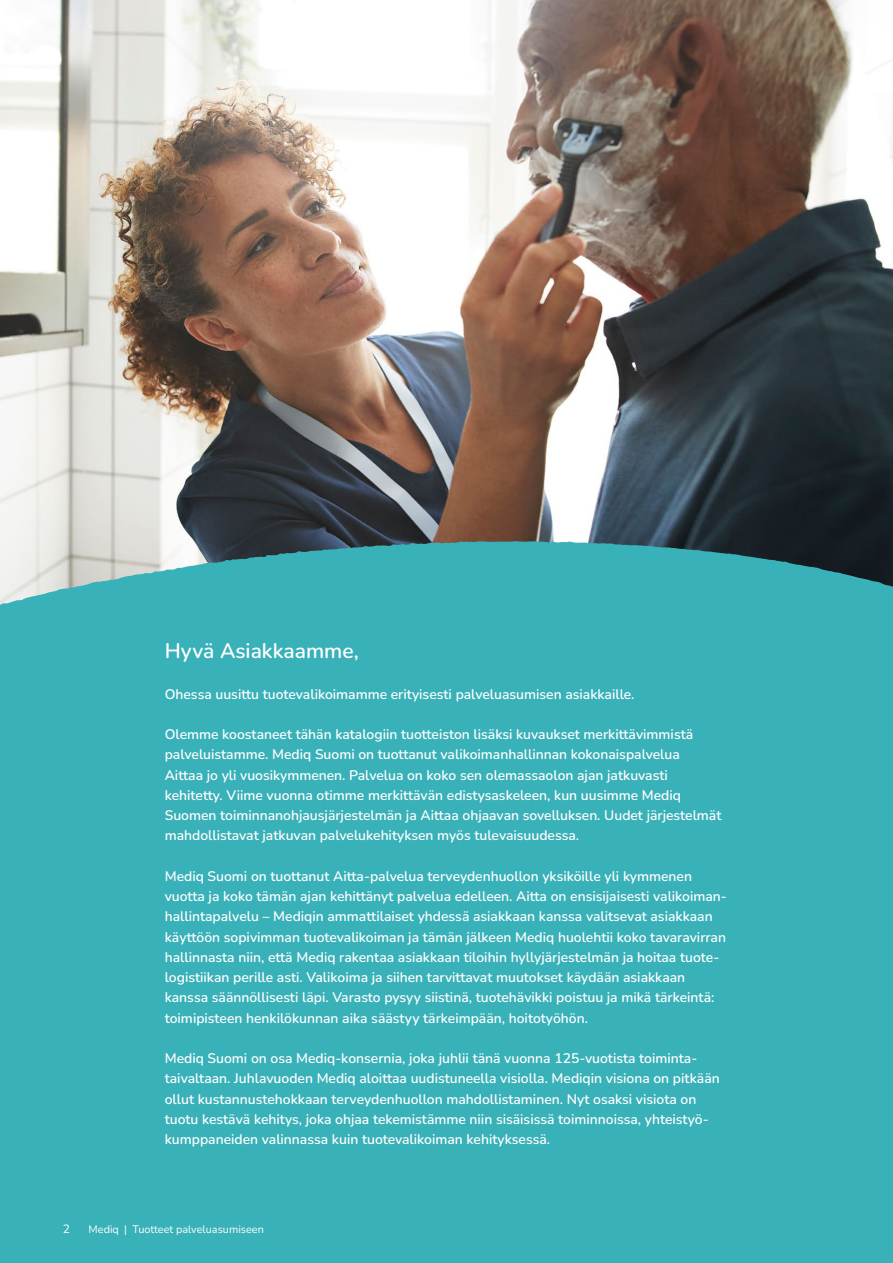
<style>
.page{position:relative;width:893px;height:1263px;background:#fff}
.page>*{position:absolute;margin:0;border:0;box-sizing:border-box;transform-origin:0 0}
.t1{font:600 21px "Nunito";color:#fff}
.t2{font:600 13.8px/20.2px "Nunito";color:#fff}
.t3{font:12px "Nunito";color:#fff}
.t4{font:10.8px "Nunito";color:#fff}
</style>
<div class="page">
<img style="left:0;top:0;width:893px;height:541px">
<svg style="left:0;top:541px;width:893px;height:248px;fill:#39b1b9"></svg>
<div style="left:0;top:685px;width:892px;height:578px;background:#39b1b9"></div>
<h1 class="t1" style="left:165px;top:636px;width:195px">Hyvä Asiakkaamme,</h1>
<p class="t2" style="left:165px;top:683px;width:471px">Ohessa uusittu tuotevalikoimamme erityisesti palveluasumisen asiakkaille.</p>
<p class="t2" style="left:165px;top:724px;width:558px">Olemme koostaneet tähän katalogiin tuotteiston lisäksi kuvaukset merkittävimmistä palveluistamme. Mediq Suomi on tuottanut valikoimanhallinnan kokonaispalvelua Aittaa jo yli vuosikymmenen. Palvelua on koko sen olemassaolon ajan jatkuvasti kehitetty. Viime vuonna otimme merkittävän edistysaskeleen, kun uusimme Mediq Suomen toiminnanohjausjärjestelmän ja Aittaa ohjaavan sovelluksen. Uudet järjestelmät mahdollistavat jatkuvan palvelukehityksen myös tulevaisuudessa.</p>
<p class="t2" style="left:165px;top:865px;width:564px">Mediq Suomi on tuottanut Aitta-palvelua terveydenhuollon yksiköille yli kymmenen vuotta ja koko tämän ajan kehittänyt palvelua edelleen. Aitta on ensisijaisesti valikoiman&shy;hallintapalvelu – Mediqin ammattilaiset yhdessä asiakkaan kanssa valitsevat asiakkaan käyttöön sopivimman tuotevalikoiman ja tämän jälkeen Mediq huolehtii koko tavaravirran hallinnasta niin, että Mediq rakentaa asiakkaan tiloihin hyllyjärjestelmän ja hoitaa tuote&shy;logistiikan perille asti. Valikoima ja siihen tarvittavat muutokset käydään asiakkaan kanssa säännöllisesti läpi. Varasto pysyy siistinä, tuotehävikki poistuu ja mikä tärkeintä: toimipisteen henkilökunnan aika säästyy tärkeimpään, hoitotyöhön.</p>
<p class="t2" style="left:165px;top:1048px;width:556px">Mediq Suomi on osa Mediq-konsernia, joka juhlii tänä vuonna 125-vuotista toiminta&shy;taivaltaan. Juhlavuoden Mediq aloittaa uudistuneella visiolla. Mediqin visiona on pitkään ollut kustannustehokkaan terveydenhuollon mahdollistaminen. Nyt osaksi visiota on tuotu kestävä kehitys, joka ohjaa tekemistämme niin sisäisissä toiminnoissa, yhteistyö&shy;kumppaneiden valinnassa kuin tuotevalikoiman kehityksessä.</p>
<p class="t3" style="left:63px;top:1221px;width:9px">2</p>
<p class="t4" style="left:89px;top:1222px;width:177px">Mediq | Tuotteet palveluasumiseen</p>
</div>
